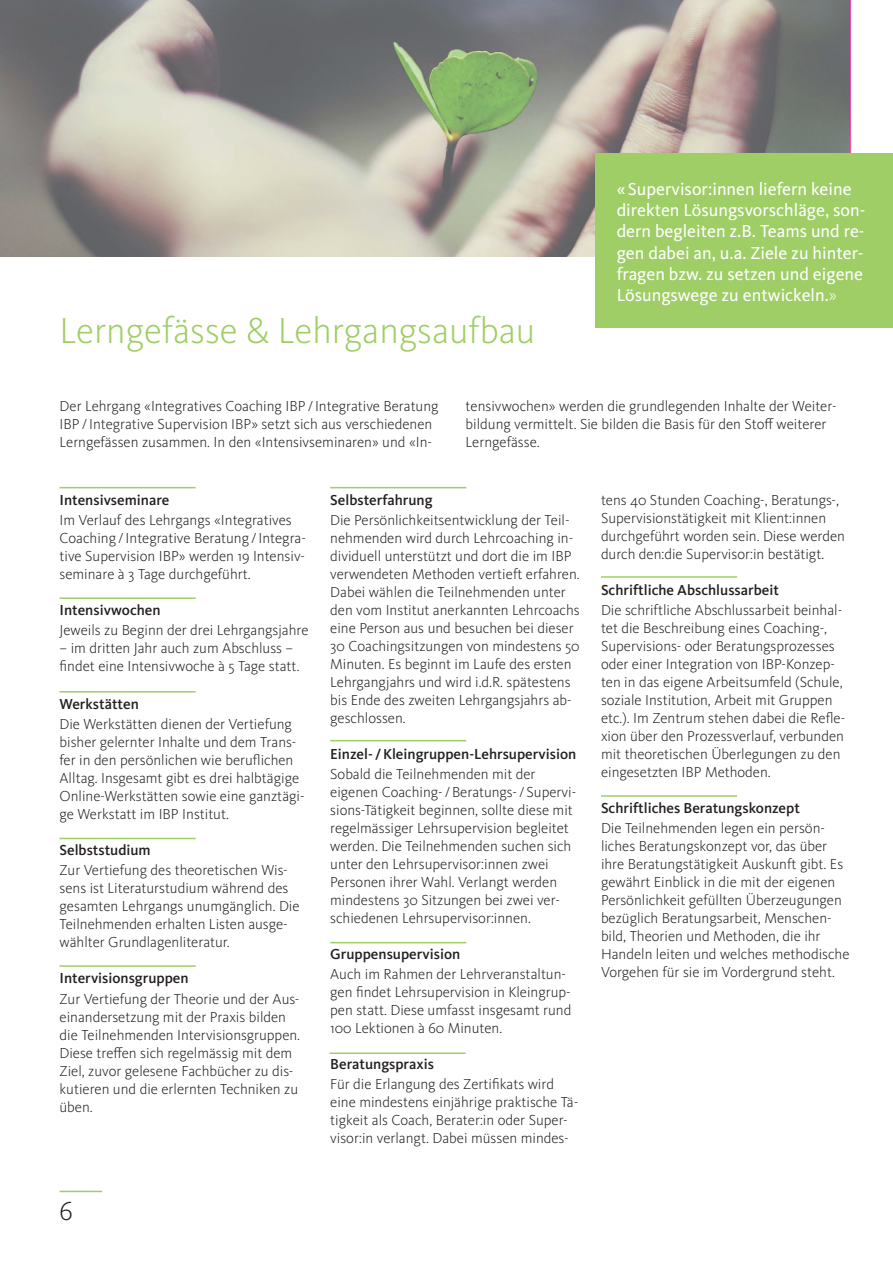
<style>
.page{position:relative;width:893px;height:1263px;background:#fff}
.page>*{position:absolute;margin:0;border:0;box-sizing:border-box;transform-origin:0 0}
.t1{font:300 37.5px "Kievit OT";color:#9fce66}
.t2{font:300 27px "Kievit OT";color:#231f20}
.t3{font:18px/21px "Kievit OT";color:#fff}
.t4{font:300 15px/18px "Kievit OT";color:#231f20}
.t5{font:500 15px "Kievit OT";color:#231f20}
.s1{font-weight:300}
</style>
<div class="page">
<hr style="left:330px;top:1052px;width:136px;height:2px;background:#9fce66">
<img style="left:0;top:0;width:850px;height:256px">
<div style="left:595px;top:153px;width:298px;height:175px;background:#9fce66"></div>
<hr style="left:60px;top:597px;width:136px;height:2px;background:#9fce66">
<hr style="left:60px;top:838px;width:136px;height:1px;background:#9fce66">
<hr style="left:60px;top:487px;width:136px;height:1px;background:#9fce66">
<hr style="left:330px;top:740px;width:136px;height:1px;background:#9fce66">
<hr style="left:60px;top:691px;width:136px;height:1px;background:#9fce66">
<hr style="left:60px;top:965px;width:136px;height:2px;background:#9fce66">
<hr style="left:330px;top:487px;width:136px;height:1px;background:#9fce66">
<hr style="left:330px;top:942px;width:136px;height:1px;background:#9fce66">
<hr style="left:601px;top:576px;width:136px;height:2px;background:#9fce66">
<hr style="left:601px;top:795px;width:136px;height:2px;background:#9fce66">
<hr style="left:60px;top:1191px;width:42px;height:1px;background:#9fce66">
<h1 class="t1" style="left:60px;top:310px;width:477px">Lerngefässe &amp; Lehrgangsaufbau</h1>
<p class="t3" style="left:617px;top:179px;width:250px">«Supervisor:innen liefern keine direkten Lösungsvorschläge, son&shy;dern begleiten z.B. Teams und re&shy;gen dabei an, u.a. Ziele zu hinter&shy;fragen bzw. zu setzen und eigene Lösungswege zu entwickeln.<span class="s1">»</span></p>
<p class="t4" style="left:60px;top:397px;width:380px">Der Lehrgang «Integratives Coaching IBP/Integrative Beratung<br>IBP/Integrative Supervision IBP» setzt sich aus verschiedenen<br>Lerngefässen zusammen. In den «Intensivseminaren» und «In-</p>
<p class="t4" style="left:466px;top:397px;width:372px">tensivwochen» werden die grundlegenden Inhalte der Weiter&shy;bildung vermittelt. Sie bilden die Basis für den Stoff weiterer<br>Lerngefässe.</p>
<p class="t5" style="left:60px;top:491px;width:111px">Intensivseminare</p>
<p class="t4" style="left:60px;top:511px;width:248px">Im Verlauf des Lehrgangs «Integratives Coaching /Integrative Beratung /Integra&shy;tive Supervision IBP» werden 19 Intensiv&shy;seminare à 3 Tage durchgeführt.</p>
<p class="t5" style="left:60px;top:601px;width:103px">Intensivwochen</p>
<p class="t4" style="left:60px;top:621px;width:251px">Jeweils zu Beginn der drei Lehrgangsjahre</p>
<p class="t4" style="left:60px;top:639px;width:242px">– im dritten Jahr auch zum Abschluss – findet eine Intensivwoche à 5 Tage statt.</p>
<p class="t5" style="left:60px;top:695px;width:81px">Werkstätten</p>
<p class="t4" style="left:60px;top:715px;width:247px">Die Werkstätten dienen der Vertiefung bisher gelernter Inhalte und dem Trans&shy;fer in den persönlichen wie beruflichen Alltag. Insgesamt gibt es drei halbtägige Online-Werkstätten sowie eine ganztägi&shy;ge Werkstatt im IBP Institut.</p>
<p class="t5" style="left:60px;top:842px;width:93px">Selbststudium</p>
<p class="t4" style="left:60px;top:862px;width:242px">Zur Vertiefung des theoretischen Wis&shy;sens ist Literaturstudium während des gesamten Lehrgangs unumgänglich. Die Teilnehmenden erhalten Listen ausge&shy;wählter Grundlagenliteratur.</p>
<p class="t5" style="left:60px;top:970px;width:131px">Intervisionsgruppen</p>
<p class="t4" style="left:60px;top:990px;width:242px">Zur Vertiefung der Theorie und der Aus&shy;einandersetzung mit der Praxis bilden die Teilnehmenden Intervisionsgruppen.<br>Diese treffen sich regelmässig mit dem Ziel, zuvor gelesene Fachbücher zu dis&shy;kutieren und die erlernten Techniken zu üben.</p>
<h2 class="t2" style="left:60px;top:1196px;width:15px">6</h2>
<p class="t5" style="left:330px;top:491px;width:104px">Selbsterfahrung</p>
<p class="t4" style="left:330px;top:511px;width:251px">Die Persönlichkeitsentwicklung der Teil&shy;nehmenden wird durch Lehrcoaching in&shy;dividuell unterstützt und dort die im IBP verwendeten Methoden vertieft erfahren.<br>Dabei wählen die Teilnehmenden unter den vom Institut anerkannten Lehrcoachs eine Person aus und besuchen bei dieser 30 Coachingsitzungen von mindestens 50<br>Minuten. Es beginnt im Laufe des ersten Lehrgangjahrs und wird i.d.R. spätestens bis Ende des zweiten Lehrgangsjahrs ab&shy;geschlossen.</p>
<p class="t5" style="left:330px;top:745px;width:248px">Einzel- /Kleingruppen-Lehrsupervision</p>
<p class="t4" style="left:330px;top:765px;width:248px">Sobald die Teilnehmenden mit der eigenen Coaching-/Beratungs-/ Supervi&shy;sions-Tätigkeit beginnen, sollte diese mit regelmässiger Lehrsupervision begleitet werden. Die Teilnehmenden suchen sich unter den Lehrsupervisor:innen zwei Personen ihrer Wahl. Verlangt werden mindestens 30 Sitzungen bei zwei ver&shy;schiedenen Lehrsupervisor:innen.</p>
<p class="t5" style="left:330px;top:945px;width:132px">Gruppensupervision</p>
<p class="t4" style="left:330px;top:965px;width:243px">Auch im Rahmen der Lehrveranstaltun&shy;gen findet Lehrsupervision in Kleingrup&shy;pen statt. Diese umfasst insgesamt rund 100 Lektionen à 60 Minuten.</p>
<p class="t5" style="left:330px;top:1055px;width:105px">Beratungspraxis</p>
<p class="t4" style="left:330px;top:1075px;width:249px">Für die Erlangung des Zertifikats wird eine mindestens einjährige praktische Tä&shy;tigkeit als Coach, Berater:in oder Super&shy;visor:in verlangt. Dabei müssen mindes-</p>
<p class="t4" style="left:601px;top:491px;width:245px">tens 40 Stunden Coaching-, Beratungs-, Supervisionstätigkeit mit Klient:innen durchgeführt worden sein. Diese werden durch den:die Supervisor:in bestätigt.</p>
<p class="t5" style="left:601px;top:581px;width:179px">Schriftliche Abschlussarbeit</p>
<p class="t4" style="left:601px;top:601px;width:246px">Die schriftliche Abschlussarbeit beinhal&shy;tet die Beschreibung eines Coaching-, Supervisions- oder Beratungsprozesses oder einer Integration von IBP-Konzep&shy;ten in das eigene Arbeitsumfeld (Schule, soziale Institution, Arbeit mit Gruppen etc.). Im Zentrum stehen dabei die Refle&shy;xion über den Prozessverlauf, verbunden mit theoretischen Überlegungen zu den eingesetzten IBP Methoden.</p>
<p class="t5" style="left:601px;top:799px;width:200px">Schriftliches Beratungskonzept</p>
<p class="t4" style="left:601px;top:819px;width:250px">Die Teilnehmenden legen ein persön&shy;liches Beratungskonzept vor, das über ihre Beratungstätigkeit Auskunft gibt. Es gewährt Einblick in die mit der eigenen Persönlichkeit gefüllten Überzeugungen bezüglich Beratungsarbeit, Menschen&shy;bild, Theorien und Methoden, die ihr Handeln leiten und welches methodische Vorgehen für sie im Vordergrund steht.</p>
</div>
